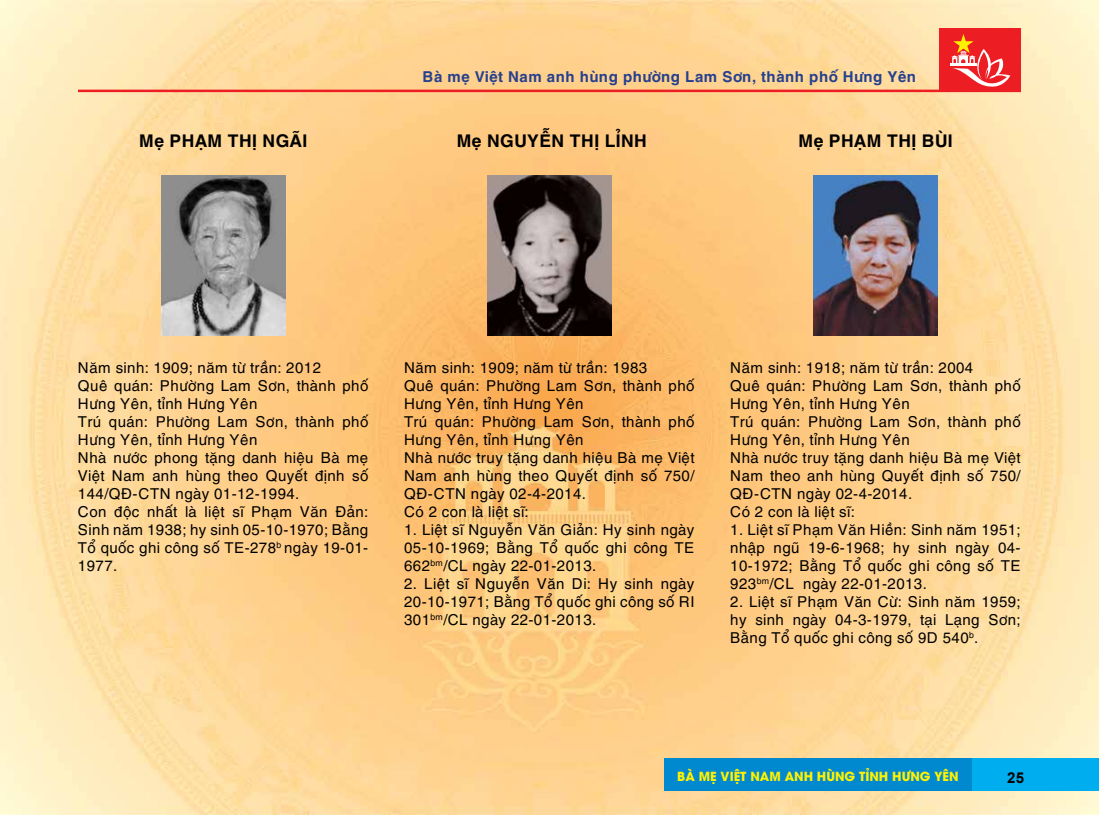
<style>
.page{position:relative;width:1099px;height:815px;background:#fff}
.page>*{position:absolute;margin:0;border:0;box-sizing:border-box;transform-origin:0 0}
.t1{font:700 17.5px "UTM Helve";color:#000}
.t2{font:15px/18px "UTM Helve";color:#000;text-align:justify}
.t3{font:700 15px "UTM Helve";letter-spacing:.01em;color:#25408f}
.t4{font:700 15px "Arial";color:#000}
.t5{font:700 12.5px "UTM Avo";color:#fff200}
</style>
<div class="page">
<img style="left:0;top:0;width:1098px;height:815px">
<div style="left:971px;top:758px;width:127px;height:33px;background:#00aeef"></div>
<div style="left:664px;top:758px;width:307px;height:33px;background:#0089cf"></div>
<hr style="left:78px;top:90px;width:942px;height:2px;background:#ed1d24">
<div style="left:939px;top:28px;width:81px;height:64px;background:#ed1d24"></div>
<hr style="left:950px;top:64px;width:26px;height:2px;background:#fff">
<svg style="left:951px;top:34px;width:59px;height:53px"></svg>
<img style="left:161px;top:176px;width:124px;height:159px">
<img style="left:487px;top:176px;width:124px;height:159px">
<img style="left:813px;top:176px;width:124px;height:159px">
<p class="t1" style="left:139px;top:126px;width:170px">Mẹ PHẠM THỊ NGÃI</p>
<p class="t3" style="left:422px;top:64px;width:495px">Bà mẹ Việt Nam anh hùng phường Lam Sơn, thành phố Hưng Yên</p>
<p class="t1" style="left:456px;top:126px;width:192px">Mẹ NGUYỄN THỊ LỈNH</p>
<p class="t1" style="left:798px;top:126px;width:156px">Mẹ PHẠM THỊ BÙI</p>
<p class="t2" style="left:78px;top:357px;width:292px;text-align:left">Năm sinh: 1909; năm từ trần: 2012<br>Quê quán: Phường Lam Sơn, thành phố<br>Hưng Yên, tỉnh Hưng Yên<br>Trú quán: Phường Lam Sơn, thành phố<br>Hưng Yên, tỉnh Hưng Yên<br>Nhà nước phong tặng danh hiệu Bà mẹ<br>Việt Nam anh hùng theo Quyết định số<br>144/QĐ-CTN ngày 01-12-1994.<br>Con độc nhất là liệt sĩ Phạm Văn Đản:<br>Sinh năm 1938; hy sinh 05-10-1970; Bằng<br>Tổ quốc ghi công số TE-278<sup>b</sup> ngày 19-01-<br>1977.</p>
<p class="t2" style="left:404px;top:357px;width:292px;text-align:left">Năm sinh: 1909; năm từ trần: 1983<br>Quê quán: Phường Lam Sơn, thành phố<br>Hưng Yên, tỉnh Hưng Yên<br>Trú quán: Phường Lam Sơn, thành phố<br>Hưng Yên, tỉnh Hưng Yên<br>Nhà nước truy tặng danh hiệu Bà mẹ Việt<br>Nam anh hùng theo Quyết định số 750/<br>QĐ-CTN ngày 02-4-2014.<br>Có 2 con là liệt sĩ:</p>
<p class="t2" style="left:404px;top:519px;width:292px">1. Liệt sĩ Nguyễn Văn Giản: Hy sinh ngày 05-10-1969; Bằng Tổ quốc ghi công TE 662<sup>bm</sup>/CL ngày 22-01-2013.</p>
<p class="t2" style="left:404px;top:573px;width:292px">2. Liệt sĩ Nguyễn Văn Di: Hy sinh ngày 20-10-1971; Bằng Tổ quốc ghi công số RI 301<sup>bm</sup>/CL ngày 22-01-2013.</p>
<p class="t2" style="left:730px;top:357px;width:292px;text-align:left">Năm sinh: 1918; năm từ trần: 2004<br>Quê quán: Phường Lam Sơn, thành phố<br>Hưng Yên, tỉnh Hưng Yên<br>Trú quán: Phường Lam Sơn, thành phố<br>Hưng Yên, tỉnh Hưng Yên<br>Nhà nước truy tặng danh hiệu Bà mẹ Việt<br>Nam theo anh hùng Quyết định số 750/<br>QĐ-CTN ngày 02-4-2014.<br>Có 2 con là liệt sĩ:</p>
<p class="t2" style="left:730px;top:519px;width:292px">1. Liệt sĩ Phạm Văn Hiền: Sinh năm 1951; nhập ngũ 19-6-1968; hy sinh ngày 04- 10-1972; Bằng Tổ quốc ghi công số TE 923<sup>bm</sup>/CL ngày 22-01-2013.</p>
<p class="t2" style="left:730px;top:591px;width:292px">2. Liệt sĩ Phạm Văn Cừ: Sinh năm 1959; hy sinh ngày 04-3-1979, tại Lạng Sơn; Bằng Tổ quốc ghi công số 9D 540<sup>b</sup>.</p>
<p class="t5" style="left:677px;top:766px;width:283px">BÀ MẸ VIỆT NAM ANH HÙNG TỈNH HƯNG YÊN</p>
<p class="t4" style="left:1007px;top:769px;width:18px">25</p>
</div>
